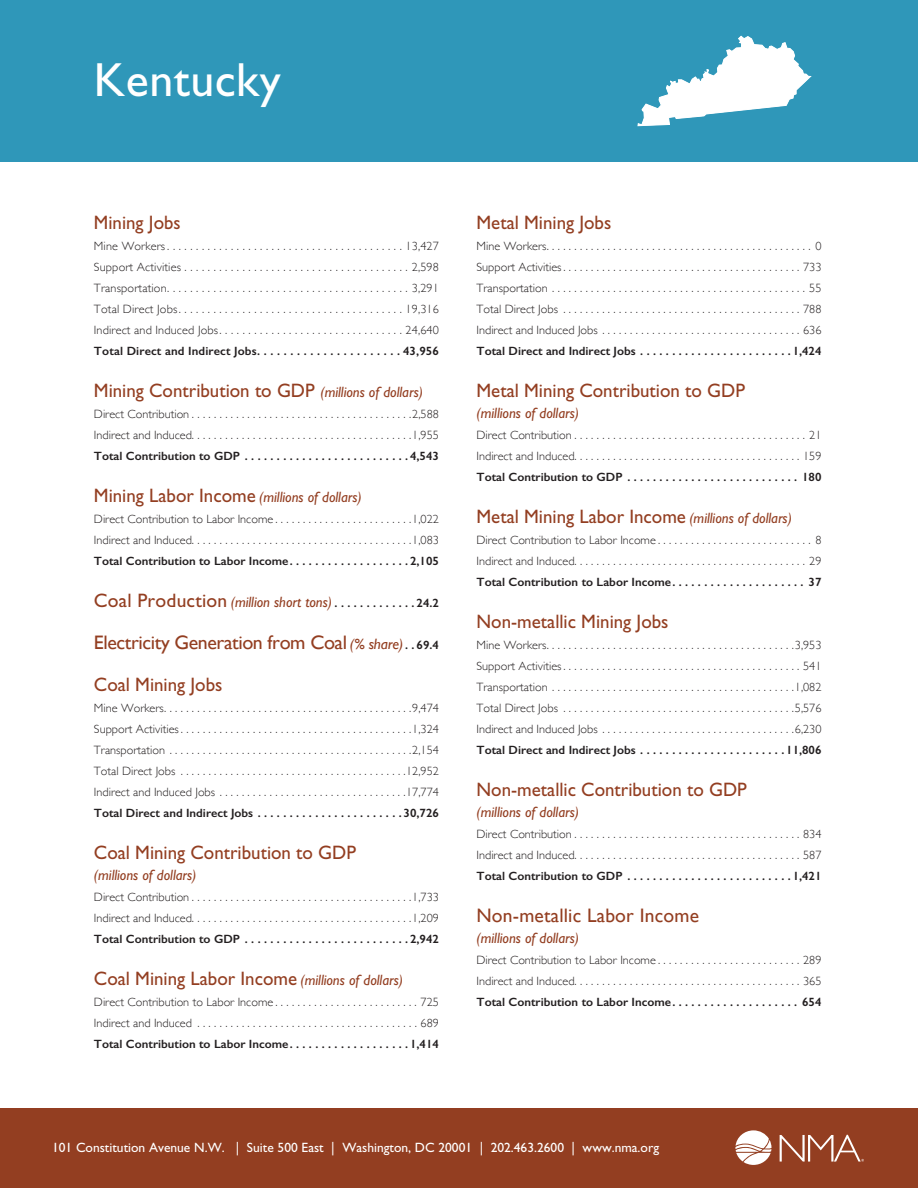
<style>
.page{position:relative;width:918px;height:1188px;background:#fff}
.page>*{position:absolute;margin:0;border:0;box-sizing:border-box;transform-origin:0 0}
.t1{font:48px "Gill Sans Std";letter-spacing:.01em;color:#fff}
.t2{font:19.5px "Gill Sans Std";color:#933e21}
.t3{font:19.5px "Gill Sans";letter-spacing:-.02em;color:#933e21}
.t4{font:19.5px "Gill Sans";letter-spacing:.01em;color:#933e21}
.t5{font:19.5px "Gill Sans Std";color:#933e21;scale:.95 1}
.t6{font:italic 15px "Gill Sans Std";color:#933e21}
.t7{font:13.5px "Gill Sans Std";color:#fff}
.t8{font:300 12px "Gill Sans";color:#231f20}
.t9{font:600 12px "Gill Sans";color:#231f20}
.s1{font-style:italic;font-size:15px}
.s2{font-style:normal;font-size:19.5px}
.s3{font-family:"Gill Sans";font-weight:600;font-style:normal;font-size:12px;color:#231f20}
.s4{font-weight:600;font-size:12px;color:#231f20}
</style>
<div class="page">
<div style="left:0;top:1108px;width:918px;height:80px;background:#933e21"></div>
<div style="left:0;top:0;width:918px;height:162px;background:#2f97b9"></div>
<svg style="left:735px;top:1130px;width:36px;height:35px"></svg>
<svg style="left:780px;top:1135px;width:84px;height:27px"></svg>
<svg style="left:637px;top:36px;width:175px;height:91px"></svg>
<p class="t1" style="left:94px;top:53px;width:188px">Kentucky</p>
<p class="t5" style="left:94px;top:212px;width:93px">Mining Jobs</p>
<p class="t8" style="left:94px;top:237px;width:347px">Mine Workers . . . . . . . . . . . . . . . . . . . . . . . . . . . . . . . . . . . . . . . . . 13,427</p>
<p class="t8" style="left:94px;top:258px;width:347px">Support Activities.......................................2,598</p>
<p class="t8" style="left:94px;top:279px;width:347px">Transportation . . . . . . . . . . . . . . . . . . . . . . . . . . . . . . . . . . . . . . . . . . 3,291</p>
<p class="t8" style="left:94px;top:300px;width:347px">Total Direct Jobs . . . . . . . . . . . . . . . . . . . . . . . . . . . . . . . . . . . . . . . 19,316</p>
<p class="t8" style="left:94px;top:321px;width:347px">Indirect and Induced Jobs . . . . . . . . . . . . . . . . . . . . . . . . . . . . . . . . 24,640</p>
<p class="t9" style="left:94px;top:344px;width:347px">Total Direct and Indirect Jobs . . . . . . . . . . . . . . . . . . . . . 43,956</p>
<p class="t2" style="left:94px;top:380px;width:331px">Mining Contribution to GDP <span class="s1">(millions of dollars)</span></p>
<p class="t8" style="left:94px;top:405px;width:347px">Direct Contribution . . . . . . . . . . . . . . . . . . . . . . . . . . . . . . . . . . . . . . . 2,588</p>
<p class="t8" style="left:94px;top:426px;width:347px">Indirect and Induced . . . . . . . . . . . . . . . . . . . . . . . . . . . . . . . . . . . . . . . 1,955</p>
<p class="t9" style="left:94px;top:449px;width:347px">Total Contribution to GDP . . . . . . . . . . . . . . . . . . . . . . . . . 4,543</p>
<p class="t6" style="left:94px;top:489px;width:269px"><span class="s2">Mining Labor Income</span> (millions of dollars)</p>
<p class="t8" style="left:94px;top:510px;width:347px">Direct Contribution to Labor Income . . . . . . . . . . . . . . . . . . . . . . . . 1,022</p>
<p class="t8" style="left:94px;top:531px;width:347px">Indirect and Induced . . . . . . . . . . . . . . . . . . . . . . . . . . . . . . . . . . . . . . . 1,083</p>
<p class="t9" style="left:94px;top:554px;width:347px">Total Contribution to Labor Income . . . . . . . . . . . . . . . . . . 2,105</p>
<p class="t6" style="left:94px;top:594px;width:347px"><span class="s2">Coal Production</span> (million short tons) <span class="s3">. . . . . . . . . . . . 24.2</span></p>
<p class="t3" style="left:94px;top:631px;width:347px">Electricity Generation from Coal <span class="s1">(% share)</span> <span class="s4">. 69.4</span></p>
<p class="t2" style="left:94px;top:674px;width:130px">Coal Mining Jobs</p>
<p class="t8" style="left:94px;top:699px;width:347px">Mine Workers . . . . . . . . . . . . . . . . . . . . . . . . . . . . . . . . . . . . . . . . . . . . 9,474</p>
<p class="t8" style="left:94px;top:720px;width:347px">Support Activities . . . . . . . . . . . . . . . . . . . . . . . . . . . . . . . . . . . . . . . . . 1,324</p>
<p class="t8" style="left:94px;top:741px;width:347px">Transportation . . . . . . . . . . . . . . . . . . . . . . . . . . . . . . . . . . . . . . . . . . . 2,154</p>
<p class="t8" style="left:94px;top:762px;width:347px">Total Direct Jobs . . . . . . . . . . . . . . . . . . . . . . . . . . . . . . . . . . . . . . . . 12,952</p>
<p class="t8" style="left:94px;top:783px;width:347px">Indirect and Induced Jobs . . . . . . . . . . . . . . . . . . . . . . . . . . . . . . . . . 17,774</p>
<p class="t9" style="left:94px;top:806px;width:347px">Total Direct and Indirect Jobs . . . . . . . . . . . . . . . . . . . . . . 30,726</p>
<p class="t2" style="left:94px;top:842px;width:264px">Coal Mining Contribution to GDP</p>
<p class="t6" style="left:94px;top:867px;width:104px">(millions of dollars)</p>
<p class="t8" style="left:94px;top:888px;width:347px">Direct Contribution . . . . . . . . . . . . . . . . . . . . . . . . . . . . . . . . . . . . . . . 1,733</p>
<p class="t8" style="left:94px;top:909px;width:347px">Indirect and Induced . . . . . . . . . . . . . . . . . . . . . . . . . . . . . . . . . . . . . . . 1,209</p>
<p class="t9" style="left:94px;top:932px;width:347px">Total Contribution to GDP . . . . . . . . . . . . . . . . . . . . . . . . . 2,942</p>
<p class="t2" style="left:94px;top:968px;width:311px">Coal Mining Labor Income <span class="s1">(millions of dollars)</span></p>
<p class="t8" style="left:94px;top:993px;width:346px">Direct Contribution to Labor Income . . . . . . . . . . . . . . . . . . . . . . . . . . 725</p>
<p class="t8" style="left:94px;top:1014px;width:346px">Indirect and Induced . . . . . . . . . . . . . . . . . . . . . . . . . . . . . . . . . . . . . . . . 689</p>
<p class="t9" style="left:94px;top:1037px;width:347px">Total Contribution to Labor Income . . . . . . . . . . . . . . . . . . 1,414</p>
<p class="t2" style="left:477px;top:212px;width:136px">Metal Mining Jobs</p>
<p class="t8" style="left:477px;top:237px;width:346px">Mine Workers . . . . . . . . . . . . . . . . . . . . . . . . . . . . . . . . . . . . . . . . . . . . . . . . 0</p>
<p class="t8" style="left:477px;top:258px;width:346px">Support Activities . . . . . . . . . . . . . . . . . . . . . . . . . . . . . . . . . . . . . . . . . . . 733</p>
<p class="t8" style="left:477px;top:279px;width:346px">Transportation . . . . . . . . . . . . . . . . . . . . . . . . . . . . . . . . . . . . . . . . . . . . . . 55</p>
<p class="t8" style="left:477px;top:300px;width:346px">Total Direct Jobs . . . . . . . . . . . . . . . . . . . . . . . . . . . . . . . . . . . . . . . . . . . 788</p>
<p class="t8" style="left:477px;top:321px;width:346px">Indirect and Induced Jobs . . . . . . . . . . . . . . . . . . . . . . . . . . . . . . . . . . . . 636</p>
<p class="t9" style="left:477px;top:344px;width:347px">Total Direct and Indirect Jobs . . . . . . . . . . . . . . . . . . . . . . . 1,424</p>
<p class="t2" style="left:477px;top:380px;width:270px">Metal Mining Contribution to GDP</p>
<p class="t6" style="left:477px;top:405px;width:104px">(millions of dollars)</p>
<p class="t8" style="left:477px;top:426px;width:346px">Direct Contribution . . . . . . . . . . . . . . . . . . . . . . . . . . . . . . . . . . . . . . . . . . 21</p>
<p class="t8" style="left:477px;top:447px;width:346px">Indirect and Induced . . . . . . . . . . . . . . . . . . . . . . . . . . . . . . . . . . . . . . . . . 159</p>
<p class="t9" style="left:477px;top:470px;width:347px">Total Contribution to GDP . . . . . . . . . . . . . . . . . . . . . . . . . . . 180</p>
<p class="t2" style="left:477px;top:506px;width:317px">Metal Mining Labor Income <span class="s1">(millions of dollars)</span></p>
<p class="t8" style="left:477px;top:531px;width:346px">Direct Contribution to Labor Income . . . . . . . . . . . . . . . . . . . . . . . . . . . . 8</p>
<p class="t8" style="left:477px;top:552px;width:346px">Indirect and Induced . . . . . . . . . . . . . . . . . . . . . . . . . . . . . . . . . . . . . . . . . . 29</p>
<p class="t9" style="left:477px;top:575px;width:347px">Total Contribution to Labor Income . . . . . . . . . . . . . . . . . . . . . 37</p>
<p class="t2" style="left:477px;top:611px;width:193px">Non-metallic Mining Jobs</p>
<p class="t8" style="left:477px;top:636px;width:347px">Mine Workers . . . . . . . . . . . . . . . . . . . . . . . . . . . . . . . . . . . . . . . . . . . . 3,953</p>
<p class="t8" style="left:477px;top:657px;width:346px">Support Activities . . . . . . . . . . . . . . . . . . . . . . . . . . . . . . . . . . . . . . . . . . . 541</p>
<p class="t8" style="left:477px;top:678px;width:347px">Transportation . . . . . . . . . . . . . . . . . . . . . . . . . . . . . . . . . . . . . . . . . . . 1,082</p>
<p class="t8" style="left:477px;top:699px;width:347px">Total Direct Jobs . . . . . . . . . . . . . . . . . . . . . . . . . . . . . . . . . . . . . . . . . 5,576</p>
<p class="t8" style="left:477px;top:720px;width:347px">Indirect and Induced Jobs . . . . . . . . . . . . . . . . . . . . . . . . . . . . . . . . . . 6,230</p>
<p class="t9" style="left:477px;top:743px;width:347px">Total Direct and Indirect Jobs . . . . . . . . . . . . . . . . . . . . . . 11,806</p>
<p class="t2" style="left:477px;top:779px;width:272px">Non-metallic Contribution to GDP</p>
<p class="t6" style="left:477px;top:804px;width:104px">(millions of dollars)</p>
<p class="t8" style="left:477px;top:825px;width:346px">Direct Contribution . . . . . . . . . . . . . . . . . . . . . . . . . . . . . . . . . . . . . . . . . 834</p>
<p class="t8" style="left:477px;top:846px;width:346px">Indirect and Induced . . . . . . . . . . . . . . . . . . . . . . . . . . . . . . . . . . . . . . . . . 587</p>
<p class="t9" style="left:477px;top:869px;width:347px">Total Contribution to GDP . . . . . . . . . . . . . . . . . . . . . . . . . 1,421</p>
<p class="t4" style="left:477px;top:904px;width:224px">Non-metallic Labor Income</p>
<p class="t6" style="left:477px;top:930px;width:104px">(millions of dollars)</p>
<p class="t8" style="left:477px;top:951px;width:346px">Direct Contribution to Labor Income . . . . . . . . . . . . . . . . . . . . . . . . . . 289</p>
<p class="t8" style="left:477px;top:972px;width:346px">Indirect and Induced . . . . . . . . . . . . . . . . . . . . . . . . . . . . . . . . . . . . . . . . . 365</p>
<p class="t9" style="left:477px;top:995px;width:347px">Total Contribution to Labor Income . . . . . . . . . . . . . . . . . . . . 654</p>
<p class="t7" style="left:52px;top:1140px;width:609px">101 Constitution Avenue N.W. | Suite 500 East | Washington, DC 20001 | 202.463.2600 | www.nma.org</p>
</div>
